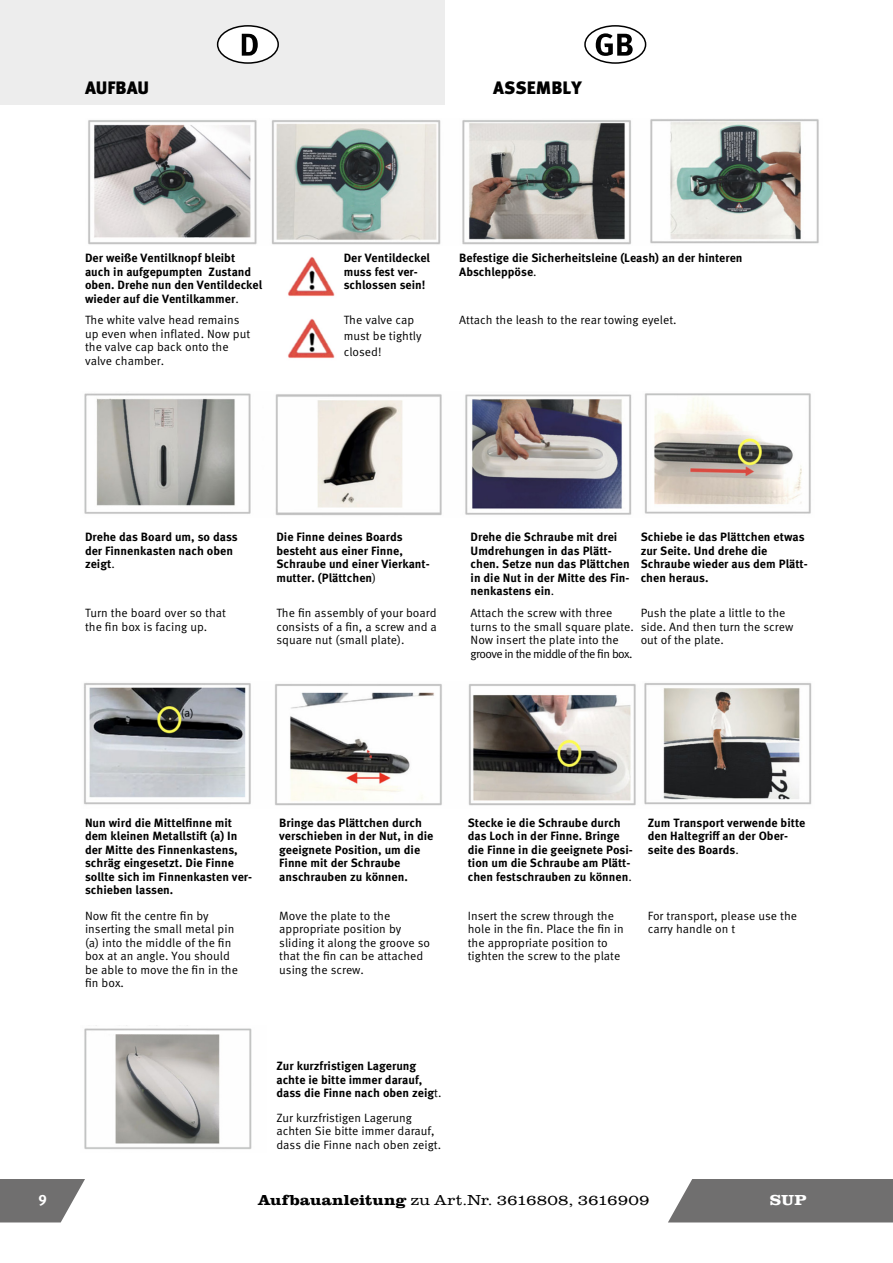
<style>
.page{position:relative;width:893px;height:1263px;background:#fff}
.page>*{position:absolute;margin:0;border:0;box-sizing:border-box;transform-origin:0 0}
.t1{font:900 18px "Meta Pro";color:#000}
.t2{font:300 15px "Clarendon URW";color:#000;scale:1.15 1}
.t3{font:700 15px "Clarendon URW";color:#fff;scale:1.14 1}
.t4{font:700 15px "Meta Pro";color:#fff}
.t5{font:700 12px/13.5px "Meta Pro";color:#000}
.t6{font:12px/13.5px "Meta Pro Norm";color:#000}
.s1{font-family:"Meta Pro Norm";font-weight:400}
.s2{font-weight:700}
</style>
<div class="page">
<div style="left:668px;top:1179px;width:225px;height:43px;background:#706f6f"></div>
<svg style="left:0;top:1179px;width:85px;height:43px"></svg>
<div style="left:0;top:0;width:445px;height:104px;background:#ededed"></div>
<div style="left:584px;top:25px;width:62px;height:39px;border:2px solid #000;border-radius:50%"></div>
<svg style="left:596px;top:33px;width:37px;height:23px"></svg>
<div style="left:218px;top:26px;width:60px;height:37px;background:#fff;border-radius:50%"></div>
<div style="left:217px;top:25px;width:62px;height:39px;border:2px solid #000;border-radius:50%"></div>
<svg style="left:242px;top:34px;width:16px;height:22px"></svg>
<img style="left:84px;top:393px;width:727px;height:123px">
<img style="left:84px;top:683px;width:728px;height:123px">
<img style="left:84px;top:1025px;width:168px;height:124px">
<img style="left:88px;top:119px;width:731px;height:126px">
<img style="left:288px;top:257px;width:47px;height:39px">
<img style="left:288px;top:319px;width:47px;height:39px">
<h1 class="t1" style="left:85px;top:74px;width:66px">AUFBAU</h1>
<h1 class="t1" style="left:493px;top:74px;width:90px">ASSEMBLY</h1>
<p class="t5" style="left:85px;top:250px;width:179px">Der weiße Ventilknopf bleibt auch in aufgepumpten Zustand oben. Drehe nun den Ventildeckel wieder auf die Ventilkammer<span class="s1">.</span></p>
<p class="t5" style="left:344px;top:250px;width:88px">Der Ventildeckel muss fest ver&shy;schlossen sein!</p>
<p class="t5" style="left:459px;top:250px;width:285px">Befestige die Sicherheitsleine (Leash) an der hinteren<br>Abschleppöse<span class="s1">.</span></p>
<p class="t6" style="left:85px;top:313px;width:167px">The white valve head remains up even when inflated. Now put the valve cap back onto the valve chamber.</p>
<p class="t6" style="left:344px;top:312px;width:79px;line-height:15.6px">The valve cap must be tightly closed!</p>
<p class="t6" style="left:459px;top:313px;width:219px">Attach the leash to the rear towing eyelet.</p>
<p class="t5" style="left:85px;top:530px;width:154px">Drehe das Board um, so dass der Finnenkasten nach oben zeigt<span class="s1">.</span></p>
<p class="t5" style="left:276px;top:530px;width:155px">Die Finne deines Boards besteht aus einer Finne,<br>Schraube und einer Vierkant&shy;mutter. (Plättchen<span class="s1">)</span></p>
<p class="t5" style="left:471px;top:530px;width:161px">Drehe die Schraube mit drei<br>Umdrehungen in das Plätt&shy;chen. Setze nun das Plättchen in die Nut in der Mitte des Fin&shy;nenkastens ein<span class="s1">.</span></p>
<p class="t5" style="left:641px;top:530px;width:169px">Schiebe ie das Plättchen etwas zur Seite. Und drehe die<br>Schraube wieder aus dem Plätt&shy;chen heraus.</p>
<p class="t6" style="left:85px;top:605px;width:143px">Turn the board over so that the fin box is facing up.</p>
<p class="t6" style="left:276px;top:605px;width:162px;text-align:justify">The fin assembly of your board consists of a fin, a screw and a square nut (small plate).</p>
<p class="t6" style="left:471px;top:605px;width:165px">Attach the screw with three turns to the small square plate.<br>Now insert the plate into the groove in the middle of the fin box.</p>
<p class="t6" style="left:641px;top:605px;width:154px">Push the plate a little to the side. And then turn the screw out of the plate.</p>
<p class="t5" style="left:85px;top:815px;width:169px">Nun wird die Mittelfinne mit dem kleinen Metallstift (a) In der Mitte des Finnenkastens, schräg eingesetzt. Die Finne sollte sich im Finnenkasten ver&shy;schieben lassen.</p>
<p class="t5" style="left:279px;top:815px;width:156px">Bringe das Plättchen durch verschieben in der Nut, in die geeignete Position, um die<br>Finne mit der Schraube anschrauben zu können.</p>
<p class="t5" style="left:468px;top:815px;width:167px">Stecke ie die Schraube durch das Loch in der Finne. Bringe die Finne in die geeignete Posi&shy;tion um die Schraube am Plätt&shy;chen festschrauben zu können<span class="s1">.</span></p>
<p class="t5" style="left:648px;top:815px;width:159px">Zum Transport verwende bitte den Haltegriff an der Ober&shy;seite des Boards<span class="s1">.</span></p>
<p class="t6" style="left:85px;top:908px;width:154px">Now fit the centre fin by inserting the small metal pin (a) into the middle of the fin box at an angle. You should be able to move the fin in the fin box.</p>
<p class="t6" style="left:279px;top:908px;width:152px">Move the plate to the appropriate position by sliding it along the groove so that the fin can be attached using the screw.</p>
<p class="t6" style="left:468px;top:908px;width:158px">Insert the screw through the hole in the fin. Place the fin in the appropriate position to tighten the screw to the plate</p>
<p class="t6" style="left:648px;top:908px;width:151px">For transport, please use the carry handle on t</p>
<p class="t5" style="left:276px;top:1058px;width:167px">Zur kurzfristigen Lagerung achte ie bitte immer darauf, dass die Finne nach oben zeig<span class="s1">t.</span></p>
<p class="t6" style="left:276px;top:1110px;width:166px">Zur kurzfristigen Lagerung achten Sie bitte immer darauf, dass die Finne nach oben zeigt.</p>
<p class="t4" style="left:38px;top:1188px;width:10px">9</p>
<p class="t2" style="left:258px;top:1190px;width:342px"><span class="s2">Aufbauanleitung</span> zu Art.Nr. 3616808, 3616909</p>
<p class="t3" style="left:770px;top:1189px;width:34px">SUP</p>
</div>
